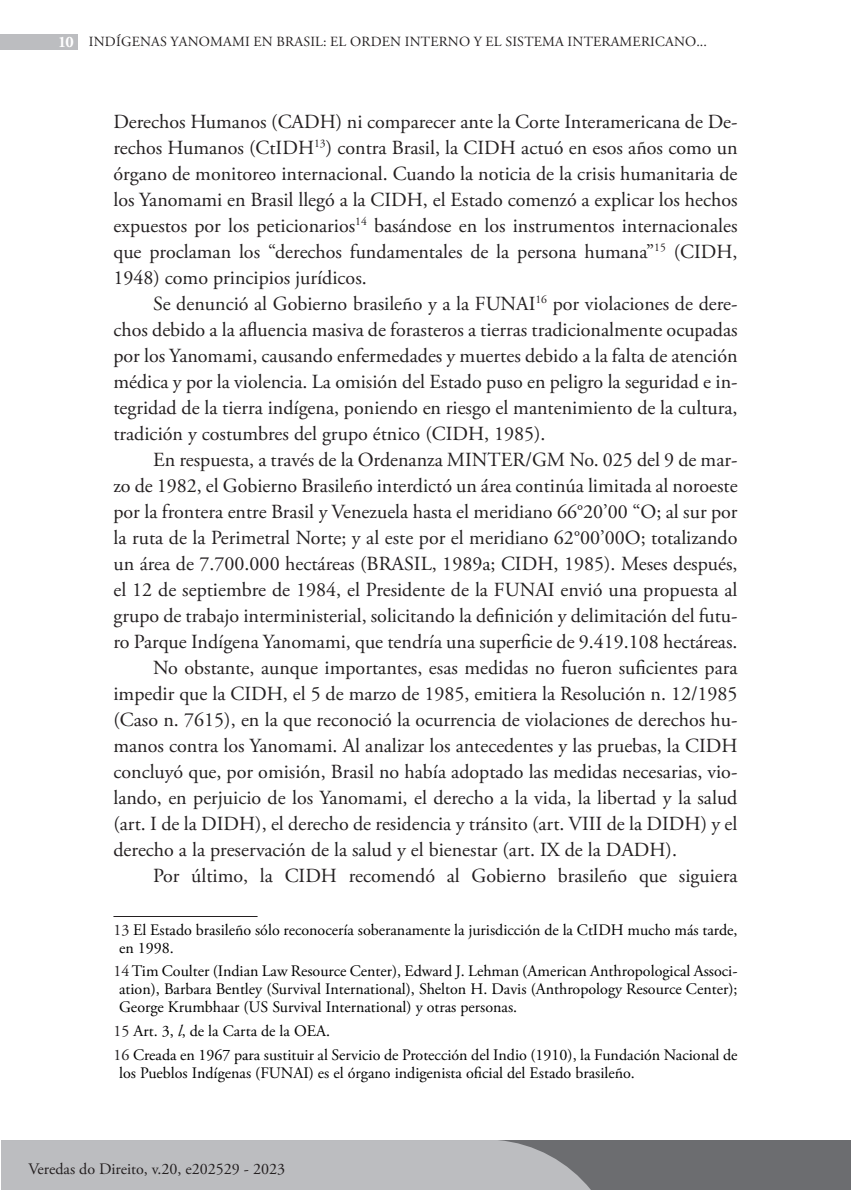
<style>
.page{position:relative;width:851px;height:1191px;background:#fff}
.page>*{position:absolute;margin:0;border:0;box-sizing:border-box;transform-origin:0 0}
.t1{font:20px/26px "Adobe Garamond Pro";color:#231f20;text-align:justify}
.t2{font:16px/18px "Adobe Garamond Pro";color:#000001}
.t3{font:16px "Adobe Garamond Pro";color:#231f20}
.t4{font:14px "Adobe Garamond Pro";letter-spacing:.015em;color:#231f20}
.s1{font-weight:700;font-size:16px;color:#fff}
.s2{color:#231f20}
.s3{font-style:italic}
</style>
<div class="page">
<div style="left:1px;top:1140px;width:849px;height:50px;background:#6c6d70"></div>
<div style="left:0;top:34px;width:77px;height:16px;background:#bcbdc0"></div>
<div style="left:1px;top:1140px;width:590px;height:50px;background:#bcbdc0"></div>
<hr style="left:113px;top:916px;width:144px;height:1px;background:#231f20">
<p class="t4" style="left:59px;top:34px;width:649px"><span class="s1">10</span> INDÍGENAS YANOMAMI EN BRASIL: EL ORDEN INTERNO Y EL SISTEMA INTERAMERICANO...</p>
<p class="t1" style="left:113px;top:109px;width:625px">Derechos Humanos (CADH) ni comparecer ante la Corte Interamericana de De&shy;rechos Humanos (CtIDH<sup>13</sup>) contra Brasil, la CIDH actuó en esos años como un órgano de monitoreo internacional. Cuando la noticia de la crisis humanitaria de los Yanomami en Brasil llegó a la CIDH, el Estado comenzó a explicar los hechos expuestos por los peticionarios<sup>14</sup> basándose en los instrumentos internacionales que proclaman los “derechos fundamentales de la persona humana”<sup>15</sup> (CIDH, 1948) como principios jurídicos.</p>
<p class="t1" style="left:113px;top:291px;width:625px;text-indent:40px">Se denunció al Gobierno brasileño y a la FUNAI<sup>16</sup> por violaciones de dere&shy;chos debido a la afluencia masiva de forasteros a tierras tradicionalmente ocupadas por los Yanomami, causando enfermedades y muertes debido a la falta de atención médica y por la violencia. La omisión del Estado puso en peligro la seguridad e in&shy;tegridad de la tierra indígena, poniendo en riesgo el mantenimiento de la cultura, tradición y costumbres del grupo étnico (CIDH, 1985).</p>
<p class="t1" style="left:153px;top:447px;width:585px">En respuesta, a través de la Ordenanza MINTER/GM No. 025 del 9 de mar-</p>
<p class="t1" style="left:113px;top:473px;width:625px">zo de 1982, el Gobierno Brasileño interdictó un área continúa limitada al noroeste</p>
<p class="t1" style="left:113px;top:499px;width:625px">por la frontera entre Brasil y Venezuela hasta el meridiano 66°20’00 “O; al sur por</p>
<p class="t1" style="left:113px;top:525px;width:625px">la ruta de la Perimetral Norte; y al este por el meridiano 62°00’00O; totalizando</p>
<p class="t1" style="left:113px;top:551px;width:625px">un área de 7.700.000 hectáreas (BRASIL, 1989a; CIDH, 1985). Meses después,</p>
<p class="t1" style="left:113px;top:577px;width:625px">el 12 de septiembre de 1984, el Presidente de la FUNAI envió una propuesta al</p>
<p class="t1" style="left:113px;top:603px;width:625px">grupo de trabajo interministerial, solicitando la definición y delimitación del futu-</p>
<p class="t1" style="left:113px;top:629px;width:625px">ro Parque Indígena Yanomami, que tendría una superficie de 9.419.108 hectáreas.</p>
<p class="t1" style="left:153px;top:655px;width:585px">No obstante, aunque importantes, esas medidas no fueron suficientes para</p>
<p class="t1" style="left:113px;top:681px;width:625px">impedir que la CIDH, el 5 de marzo de 1985, emitiera la Resolución n. 12/1985</p>
<p class="t1" style="left:113px;top:707px;width:625px">(Caso n. 7615), en la que reconoció la ocurrencia de violaciones de derechos hu-</p>
<p class="t1" style="left:113px;top:733px;width:625px">manos contra los Yanomami. Al analizar los antecedentes y las pruebas, la CIDH</p>
<p class="t1" style="left:113px;top:759px;width:625px">concluyó que, por omisión, Brasil no había adoptado las medidas necesarias, vio-</p>
<p class="t1" style="left:113px;top:785px;width:625px">lando, en perjuicio de los Yanomami, el derecho a la vida, la libertad y la salud</p>
<p class="t1" style="left:113px;top:811px;width:625px">(art. I de la DIDH), el derecho de residencia y tránsito (art. VIII de la DIDH) y el</p>
<p class="t1" style="left:113px;top:837px;width:565px">derecho a la preservación de la salud y el bienestar (art. IX de la DADH).</p>
<p class="t1" style="left:153px;top:863px;width:585px">Por último, la CIDH recomendó al Gobierno brasileño que siguiera</p>
<p class="t2" style="left:119px;top:921px;width:619px;text-indent:-6px"><span class="s2">13</span> El Estado brasileño sólo reconocería soberanamente la jurisdicción de la CtIDH mucho más tarde, en 1998.</p>
<p class="t2" style="left:119px;top:962px;width:619px;text-align:justify;text-indent:-6px"><span class="s2">14</span> Tim Coulter (Indian Law Resource Center), Edward J. Lehman (American Anthropological Associ&shy;ation), Barbara Bentley (Survival International), Shelton H. Davis (Anthropology Resource Center); George Krumbhaar (US Survival International) y otras personas.</p>
<p class="t2" style="left:113px;top:1019px;width:625px;line-height:23.6px"><span class="s2">15</span> Art. 3, <span class="s3">l</span>, de la Carta de la OEA.<br><span class="s2">16</span> Creada en 1967 para sustituir al Servicio de Protección del Indio (1910), la Fundación Nacional de</p>
<p class="t2" style="left:119px;top:1064px;width:517px">los Pueblos Indígenas (FUNAI) es el órgano indigenista oficial del Estado brasileño.</p>
<p class="t3" style="left:28px;top:1159px;width:258px">Veredas do Direito, v.20, e202529 - 2023</p>
</div>
